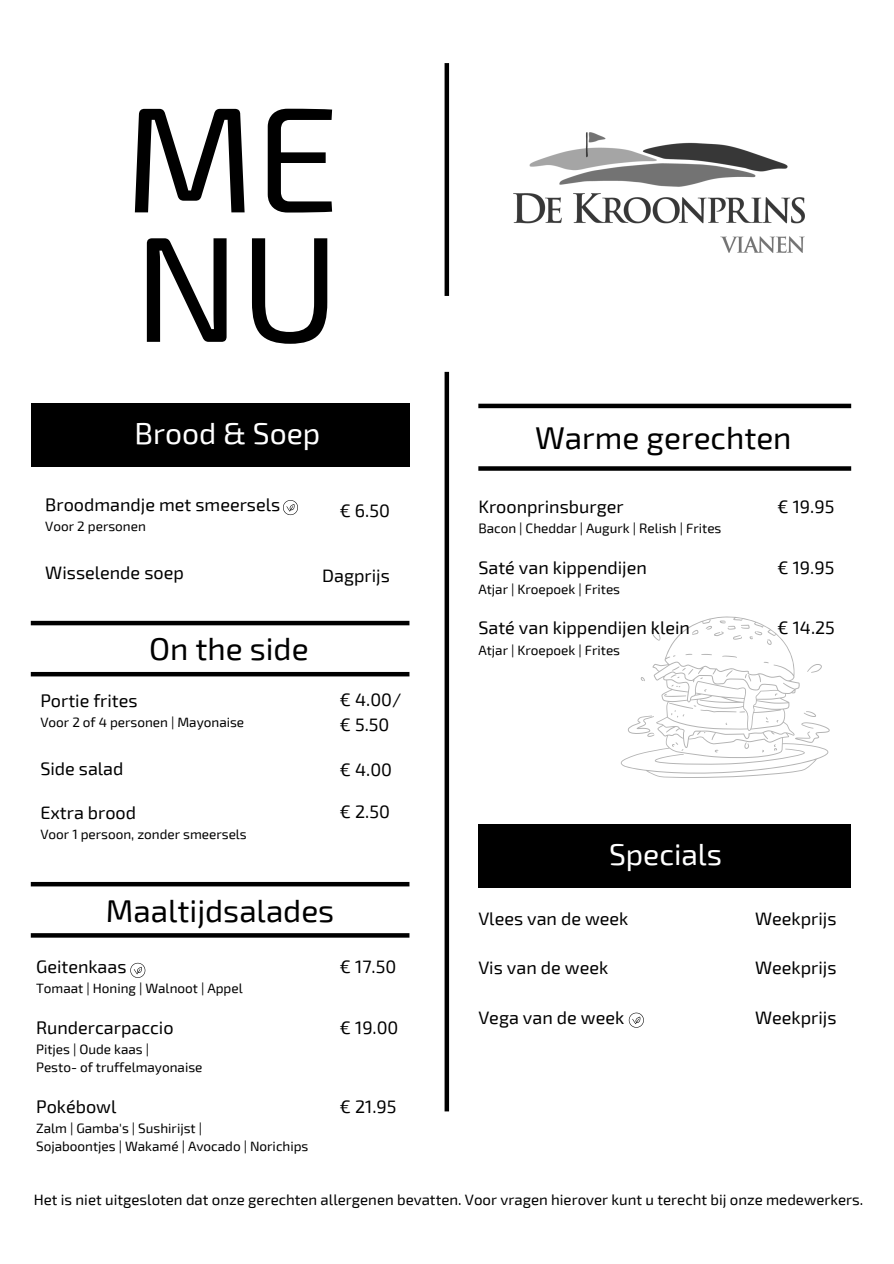
<style>
.page{position:relative;width:894px;height:1264px;background:#fff}
.page>*{position:absolute;margin:0;border:0;box-sizing:border-box;transform-origin:0 0}
.t1{font:150px "Exo 2";color:#000}
.t2{font:31.5px "Exo 2";color:#000}
.t3{font:30px "Exo 2";color:#fff}
.t4{font:18px/24.8px "Exo 2";color:#000}
.t5{font:15px "Exo 2";color:#000}
.t6{font:13.5px "Exo 2";color:#000}
</style>
<div class="page">
<div style="left:444px;top:63px;width:5px;height:233px;background:#000"></div>
<div style="left:444px;top:372px;width:5px;height:739px;background:#000"></div>
<div style="left:478px;top:403px;width:372px;height:5px;background:#000"></div>
<div style="left:478px;top:466px;width:372px;height:5px;background:#000"></div>
<svg style="left:621px;top:616px;width:208px;height:162px"></svg>
<svg style="left:283px;top:500px;width:15px;height:15px"></svg>
<div style="left:31px;top:403px;width:378px;height:64px;background:#000"></div>
<img style="left:513px;top:133px;width:290px;height:119px">
<hr style="left:31px;top:621px;width:378px;height:4px;background:#000">
<hr style="left:31px;top:672px;width:378px;height:4px;background:#000">
<svg style="left:628px;top:1012px;width:15px;height:15px"></svg>
<div style="left:478px;top:824px;width:372px;height:63px;background:#000"></div>
<svg style="left:130px;top:962px;width:15px;height:15px"></svg>
<hr style="left:31px;top:882px;width:378px;height:4px;background:#000">
<svg style="left:31px;top:933px;width:378px;height:4px;fill:#000"></svg>
<h3 class="t1" style="left:124px;top:62px;width:217px">ME</h3>
<h3 class="t1" style="left:134px;top:192px;width:207px">NU</h3>
<h4 class="t3" style="left:134px;top:414px;width:187px">Brood &amp; Soep</h4>
<h2 class="t4" style="left:45px;top:491px;width:236px">Broodmandje met smeersels</h2>
<h2 class="t6" style="left:45px;top:518px;width:102px">Voor 2 personen</h2>
<p class="t4" style="left:45px;top:560px;width:140px">Wisselende soep</p>
<h4 class="t4" style="left:339px;top:497px;width:52px">€ 6.50</h4>
<h3 class="t4" style="left:322px;top:562px;width:69px">Dagprijs</h3>
<p class="t2" style="left:149px;top:629px;width:161px">On the side</p>
<p class="t4" style="left:40px;top:687px;width:99px">Portie frites</p>
<p class="t6" style="left:40px;top:713px;width:205px">Voor 2 of 4 personen | Mayonaise</p>
<p class="t4" style="left:40px;top:756px;width:85px">Side salad</p>
<p class="t4" style="left:40px;top:799px;width:97px">Extra brood</p>
<p class="t6" style="left:40px;top:825px;width:208px">Voor 1 persoon, zonder smeersels</p>
<p class="t4" style="left:339px;top:686px;width:63px">€ 4.00/ € 5.50</p>
<h2 class="t4" style="left:339px;top:756px;width:54px">€ 4.00</h2>
<p class="t4" style="left:339px;top:799px;width:52px">€ 2.50</p>
<p class="t2" style="left:106px;top:890px;width:230px">Maaltijdsalades</p>
<h3 class="t4" style="left:36px;top:953px;width:92px">Geitenkaas</h3>
<p class="t6" style="left:36px;top:979px;width:208px">Tomaat | Honing | Walnoot | Appel</p>
<p class="t4" style="left:36px;top:1014px;width:139px">Rundercarpaccio</p>
<p class="t6" style="left:36px;top:1040px;width:114px">Pitjes | Oude kaas |</p>
<p class="t6" style="left:36px;top:1058px;width:168px">Pesto- of truffelmayonaise</p>
<h2 class="t4" style="left:36px;top:1093px;width:82px">Pokébowl</h2>
<p class="t6" style="left:36px;top:1119px;width:167px">Zalm | Gamba's | Sushirijst |</p>
<p class="t6" style="left:36px;top:1137px;width:274px">Sojaboontjes | Wakamé | Avocado | Norichips</p>
<p class="t4" style="left:339px;top:953px;width:58px">€ 17.50</p>
<p class="t4" style="left:339px;top:1014px;width:60px">€ 19.00</p>
<h3 class="t4" style="left:339px;top:1093px;width:58px">€ 21.95</h3>
<h1 class="t2" style="left:535px;top:417px;width:258px">Warme gerechten</h1>
<h1 class="t4" style="left:478px;top:493px;width:147px">Kroonprinsburger</h1>
<h2 class="t6" style="left:478px;top:519px;width:244px">Bacon | Cheddar | Augurk | Relish | Frites</h2>
<h3 class="t4" style="left:478px;top:554px;width:170px">Saté van kippendijen</h3>
<p class="t6" style="left:478px;top:580px;width:143px">Atjar | Kroepoek | Frites</p>
<p class="t4" style="left:478px;top:615px;width:213px">Saté van kippendijen klein</p>
<h3 class="t6" style="left:478px;top:641px;width:143px">Atjar | Kroepoek | Frites</h3>
<h3 class="t4" style="left:777px;top:493px;width:59px">€ 19.95</h3>
<h3 class="t4" style="left:777px;top:554px;width:59px">€ 19.95</h3>
<p class="t4" style="left:777px;top:615px;width:59px">€ 14.25</p>
<h3 class="t3" style="left:609px;top:834px;width:115px">Specials</h3>
<p class="t4" style="left:478px;top:905px;width:152px">Vlees van de week</p>
<p class="t4" style="left:478px;top:954px;width:131px">Vis van de week</p>
<p class="t4" style="left:478px;top:1004px;width:147px">Vega van de week</p>
<p class="t4" style="left:755px;top:905px;width:83px">Weekprijs</p>
<p class="t4" style="left:755px;top:954px;width:83px">Weekprijs</p>
<h3 class="t4" style="left:755px;top:1004px;width:83px">Weekprijs</h3>
<h3 class="t5" style="left:34px;top:1190px;width:830px">Het is niet uitgesloten dat onze gerechten allergenen bevatten. Voor vragen hierover kunt u terecht bij onze medewerkers.</h3>
</div>
